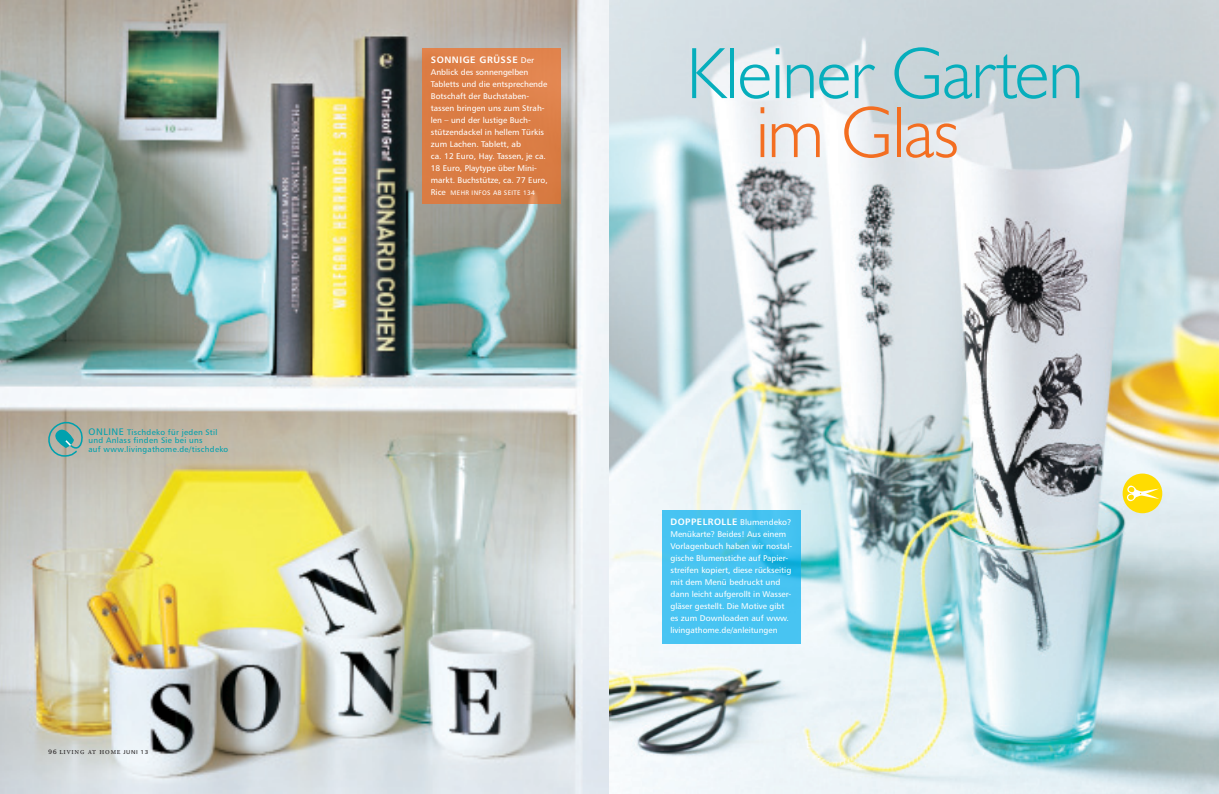
<style>
.page{position:relative;width:1219px;height:794px;background:#fff}
.page>*{position:absolute;margin:0;border:0;box-sizing:border-box;transform-origin:0 0}
.t1{font:300 73px/59px "Humanist 521 BT";letter-spacing:-.02em;color:#06aebc}
.t2{font:9.3px "Humanist 777 BT Bold B";letter-spacing:.05em;color:#fff}
.t3{font:9px "Adobe Garamond Regular SC";letter-spacing:.1em;color:#231f20;scale:.9 1}
.t4{font:8.3px/12px "Humanist 777 BT Roman B";color:#fff}
.t5{font:8px/8.5px "Humanist 777 BT Roman B";letter-spacing:.035em;color:#00a1ae}
.t6{font:6.5px "Humanist 777 BT Roman B";letter-spacing:.05em;color:#fff}
.s1{font-size:9.5px}
.s2{font-family:"Humanist 777 BT Roman B";font-size:6.3px}
.s3{font-family:"Humanist 777 BT Roman B";font-size:5.7px}
.s4{font-family:"Humanist 777 BT Roman B";font-size:8.3px}
.s5{font-size:8.3px}
.s6{color:#f36e21}
</style>
<div class="page">
<img style="left:0;top:0;width:1219px;height:794px">
<div style="left:1123px;top:473px;width:39px;height:40px;background:#ffdc01;border-radius:50%"></div>
<svg style="left:1127px;top:485px;width:32px;height:17px"></svg>
<svg style="left:662px;top:510px;width:139px;height:133px;background:#45c2f0"></svg>
<div style="left:422px;top:48px;width:139px;height:156px;background:#da7d44"></div>
<svg style="left:43px;top:415px;width:43px;height:43px;background:#91aba2"></svg>
<p class="t5" style="left:88px;top:427px;width:141px"><span class="s1">Online</span> Tischdeko für jeden Stil und Anlass finden Sie bei uns<br>auf www.livingathome.de/tischdeko</p>
<p class="t3" style="left:48px;top:746px;width:113px"><span class="s2">96</span> living at home <span class="s3">Juni 13</span></p>
<p class="t2" style="left:431px;top:54px;width:105px">SONNIGE GRÜSSE <span class="s4">Der</span></p>
<p class="t4" style="left:431px;top:66px;width:118px">Anblick des sonnengelben<br>Tabletts und die entsprechende<br>Botschaft der Buchstaben&shy;tassen bringen uns zum Strah&shy;len – und der lustige Buch&shy;stützendackel in hellem Türkis zum Lachen. Tablett, ab<br>ca. 12 Euro, Hay. Tassen, je ca.<br>18 Euro, Playtype über M ini&shy;markt. Buchstütze, ca. 77 Euro,</p>
<p class="t6" style="left:431px;top:189px;width:106px"><span class="s5">Rice</span> mehr infos ab seite 134</p>
<p class="t1" style="left:756px;top:42px;width:329px;text-indent:-70px">Kleiner Garten <span class="s6">im Glas</span></p>
<p class="t2" style="left:670px;top:516px;width:123px">DOPPELROLLE <span class="s4">Blumendeko?</span></p>
<p class="t4" style="left:670px;top:528px;width:123px">Menükarte? Beides! Aus einem<br>Vorlagenbuch haben wir nostal&shy;gische Blumenstiche auf Papier&shy;streifen kopiert, diese rückseitig mit dem Menü bedruckt und dann leicht aufgerollt in Wasser&shy;gläser gestellt. Die Motive gibt es zum Downloaden auf www. livingathome.de/anleitungen</p>
</div>
